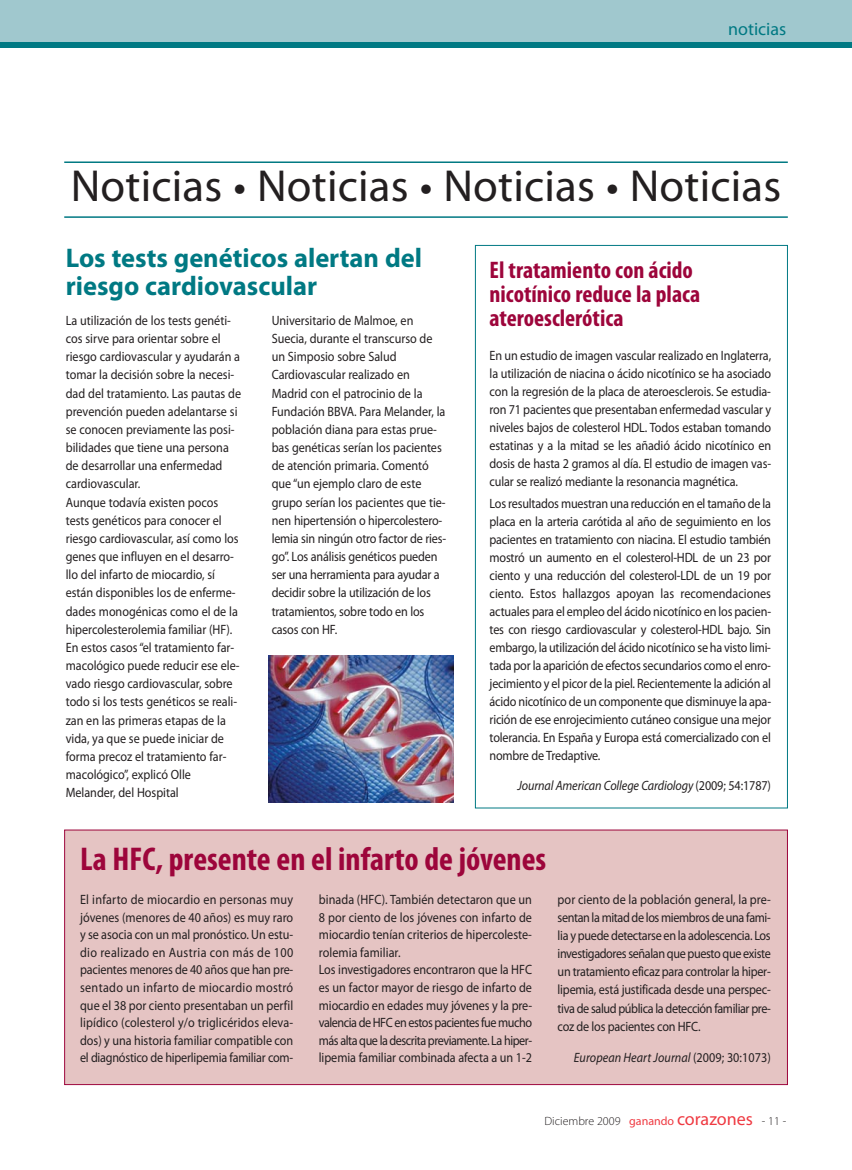
<style>
.page{position:relative;width:852px;height:1170px;background:#fff}
.page>*{position:absolute;margin:0;border:0;box-sizing:border-box;transform-origin:0 0}
.t1{font:45px "Myriad Pro";letter-spacing:.005em;color:#231f20}
.t2{font:700 condensed 33px "Myriad Pro";color:#9d053b}
.t3{font:700 27px/28.5px "Myriad Pro";color:#007983}
.t4{font:700 condensed 24px/24px "Myriad Pro";color:#9d053b}
.t5{font:18px "Myriad Pro";color:#007983}
.t6{font:13.5px/18.1px "Myriad Pro";letter-spacing:-.005em;color:#231f20;text-align:justify;scale:.9 1}
.t7{font:italic 13.5px "Myriad Pro";letter-spacing:-.01em;color:#231f20;scale:.9 1}
.t8{font:300 12px "Myriad Pro";color:#231f20}
.s1{font-style:normal}
.s2{font-weight:400;color:#ef3a42}
.s3{font-weight:400;font-size:18px;color:#ef3a42}
</style>
<div class="page">
<div style="left:0;top:0;width:851px;height:42px;background:#a0c8ce"></div>
<div style="left:0;top:42px;width:851px;height:6px;background:#007983"></div>
<div style="left:65px;top:830px;width:721px;height:253px;background:#e5c4c3"></div>
<hr style="left:64px;top:161px;width:723px;height:2px;background:#007983">
<hr style="left:64px;top:216px;width:723px;height:2px;background:#007983">
<img style="left:268px;top:655px;width:185px;height:147px">
<h3 class="t5" style="left:727px;top:23px;width:60px">noticias</h3>
<h1 class="t1" style="left:71px;top:169px;width:711px">Noticias • Noticias • Noticias • Noticias</h1>
<h3 class="t3" style="left:66px;top:245px;width:357px">Los tests genéticos alertan del riesgo cardiovascular</h3>
<p class="t6" style="left:66px;top:312px;width:196px;text-align:left">La utilización de los tests genéti&shy;cos sirve para orientar sobre el riesgo cardiovascular y ayudarán a tomar la decisión sobre la necesi&shy;dad del tratamiento. Las pautas de prevención pueden adelantarse si se conocen previamente las posi&shy;bilidades que tiene una persona de desarrollar una enfermedad cardiovascular.<br>Aunque todavía existen pocos tests genéticos para conocer el riesgo cardiovascular, así como los genes que influyen en el desarro&shy;llo del infarto de miocardio, sí están disponibles los de enferme&shy;dades monogénicas como el de la hipercolesterolemia familiar (HF).<br>En estos casos “el tratamiento far&shy;macológico puede reducir ese ele&shy;vado riesgo cardiovascular, sobre todo si los tests genéticos se reali&shy;zan en las primeras etapas de la vida, ya que se puede iniciar de forma precoz el tratamiento far&shy;macológico”, explicó Olle<br>Melander, del Hospital</p>
<p class="t6" style="left:271px;top:312px;width:195px;text-align:left">Universitario de Malmoe, en<br>Suecia, durante el transcurso de un Simposio sobre Salud<br>Cardiovascular realizado en<br>Madrid con el patrocinio de la<br>Fundación BBVA. Para Melander, la población diana para estas prue&shy;bas genéticas serían los pacientes de atención primaria. Comentó que “un ejemplo claro de este grupo serían los pacientes que tie&shy;nen hipertensión o hipercolestero&shy;lemia sin ningún otro factor de ries&shy;go”. Los análisis genéticos pueden ser una herramienta para ayudar a decidir sobre la utilización de los tratamientos, sobre todo en los casos con HF.</p>
<h3 class="t4" style="left:489px;top:259px;width:212px">El tratamiento con ácido nicotínico reduce la placa ateroesclerótica</h3>
<p class="t6" style="left:489px;top:347px;width:314px">En un estudio de imagen vascular realizado en Inglaterra, la utilización de niacina o ácido nicotínico se ha asociado con la regresión de la placa de ateroesclerois. Se estudia&shy;ron 71 pacientes que presentaban enfermedad vascular y niveles bajos de colesterol HDL. Todos estaban tomando estatinas y a la mitad se les añadió ácido nicotínico en dosis de hasta 2 gramos al día. El estudio de imagen vas&shy;cular se realizó mediante la resonancia magnética.</p>
<p class="t6" style="left:489px;top:495px;width:314px">Los resultados muestran una reducción en el tamaño de la placa en la arteria carótida al año de seguimiento en los pacientes en tratamiento con niacina. El estudio también mostró un aumento en el colesterol-HDL de un 23 por ciento y una reducción del colesterol-LDL de un 19 por ciento. Estos hallazgos apoyan las recomendaciones actuales para el empleo del ácido nicotínico en los pacien&shy;tes con riesgo cardiovascular y colesterol-HDL bajo. Sin embargo, la utilización del ácido nicotínico se ha visto limi&shy;tada por la aparición de efectos secundarios como el enro&shy;jecimiento y el picor de la piel. Recientemente la adición al ácido nicotínico de un componente que disminuye la apa&shy;rición de ese enrojecimiento cutáneo consigue una mejor tolerancia. En España y Europa está comercializado con el nombre de Tredaptive.</p>
<p class="t7" style="left:517px;top:780px;width:283px">Journal American College Cardiology <span class="s1">(2009; 54:1787)</span></p>
<h2 class="t2" style="left:80px;top:846px;width:467px">La HFC, presente en el infarto de jóvenes</h2>
<p class="t6" style="left:80px;top:892px;width:238px;line-height:17.5px">El infarto de miocardio en personas muy jóvenes (menores de 40 años) es muy raro y se asocia con un mal pronóstico. Un estu&shy;dio realizado en Austria con más de 100 pacientes menores de 40 años que han pre&shy;sentado un infarto de miocardio mostró que el 38 por ciento presentaban un perfil lipídico (colesterol y/o triglicéridos eleva&shy;dos) y una historia familiar compatible con el diagnóstico de hiperlipemia familiar com-</p>
<p class="t6" style="left:319px;top:892px;width:238px;line-height:17.5px;text-align:left">binada (HFC). También detectaron que un 8 por ciento de los jóvenes con infarto de miocardio tenían criterios de hipercoleste&shy;rolemia familiar.<br>Los investigadores encontraron que la HFC es un factor mayor de riesgo de infarto de miocardio en edades muy jóvenes y la pre&shy;valencia de HFC en estos pacientes fue mucho más alta que la descrita previamente. La hiper&shy;lipemia familiar combinada afecta a un 1-2</p>
<p class="t6" style="left:557px;top:891px;width:238px">por ciento de la población general, la pre&shy;sentan la mitad de los miembros de una fami&shy;lia y puede detectarse en la adolescencia. Los investigadores señalan que puesto que existe un tratamiento eficaz para controlar la hiper&shy;lipemia, está justificada desde una perspec&shy;tiva de salud pública la detección familiar pre&shy;coz de los pacientes con HFC.</p>
<p class="t7" style="left:573px;top:1052px;width:220px">European Heart Journal <span class="s1">(2009; 30:1073)</span></p>
<p class="t8" style="left:544px;top:1115px;width:243px">Diciembre 2009 <span class="s2">ganando</span> <span class="s3">corazones</span> - 11 -</p>
</div>
